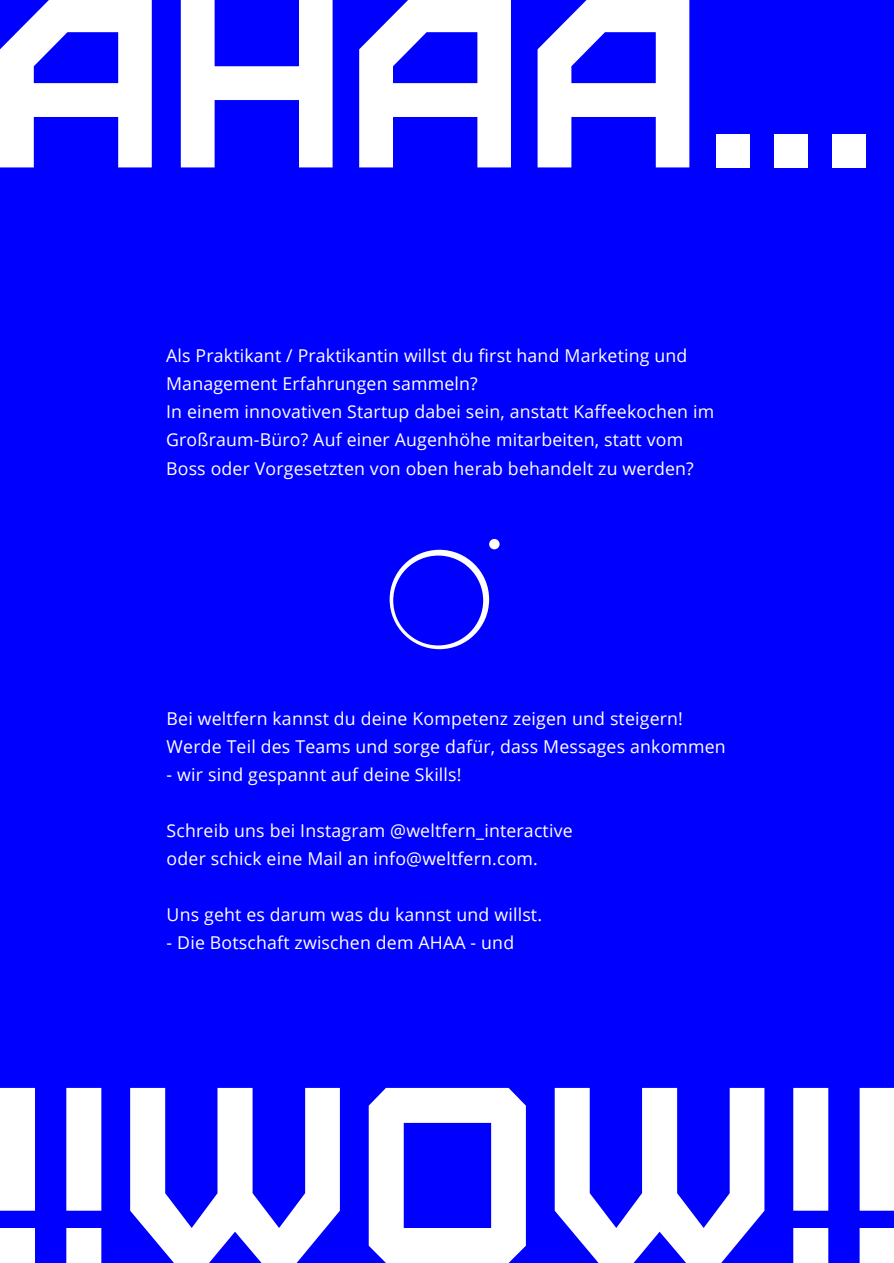
<style>
.page{position:relative;width:894px;height:1263px;background:#fff}
.page>*{position:absolute;margin:0;border:0;box-sizing:border-box;transform-origin:0 0}
.t1{font:250.05px "Furore";color:#fff}
.t2{font:241.5px "Furore";color:#fff}
.t3{font:17.7px/28px "Open Sans";letter-spacing:.01em;color:#fff}
</style>
<div class="page">
<div style="left:0;top:0;width:893px;height:1263px;background:#00f"></div>
<svg style="left:389px;top:539px;width:110px;height:110px"></svg>
<h2 class="t2" style="left:-10px;top:-2px;width:886px">AHAA...</h2>
<p class="t3" style="left:166px;top:344px;width:549px">Als Praktikant / Praktikantin willst du first hand Marketing und Management Erfahrungen sammeln?<br>In einem innovativen Startup dabei sein, anstatt Kaffeekochen im Großraum-Büro? Auf einer Augenhöhe mitarbeiten, statt vom Boss oder Vorgesetzten von oben herab behandelt zu werden?</p>
<p class="t3" style="left:167px;top:706px;width:560px">Bei weltfern kannst du deine Kompetenz zeigen und steigern!<br>Werde Teil des Teams und sorge dafür, dass Messages ankommen</p>
<p class="t3" style="left:167px;top:762px;width:296px">- wir sind gespannt auf deine Skills!</p>
<p class="t3" style="left:167px;top:818px;width:407px">Schreib uns bei Instagram @weltfern_interactive oder schick eine Mail an info@weltfern.com.</p>
<p class="t3" style="left:167px;top:902px;width:377px">Uns geht es darum was du kannst und willst.</p>
<p class="t3" style="left:167px;top:930px;width:349px">- Die Botschaft zwischen dem AHAA - und</p>
<h1 class="t1" style="left:-13px;top:1088px;width:920px">!!WOW!!</h1>
</div>
